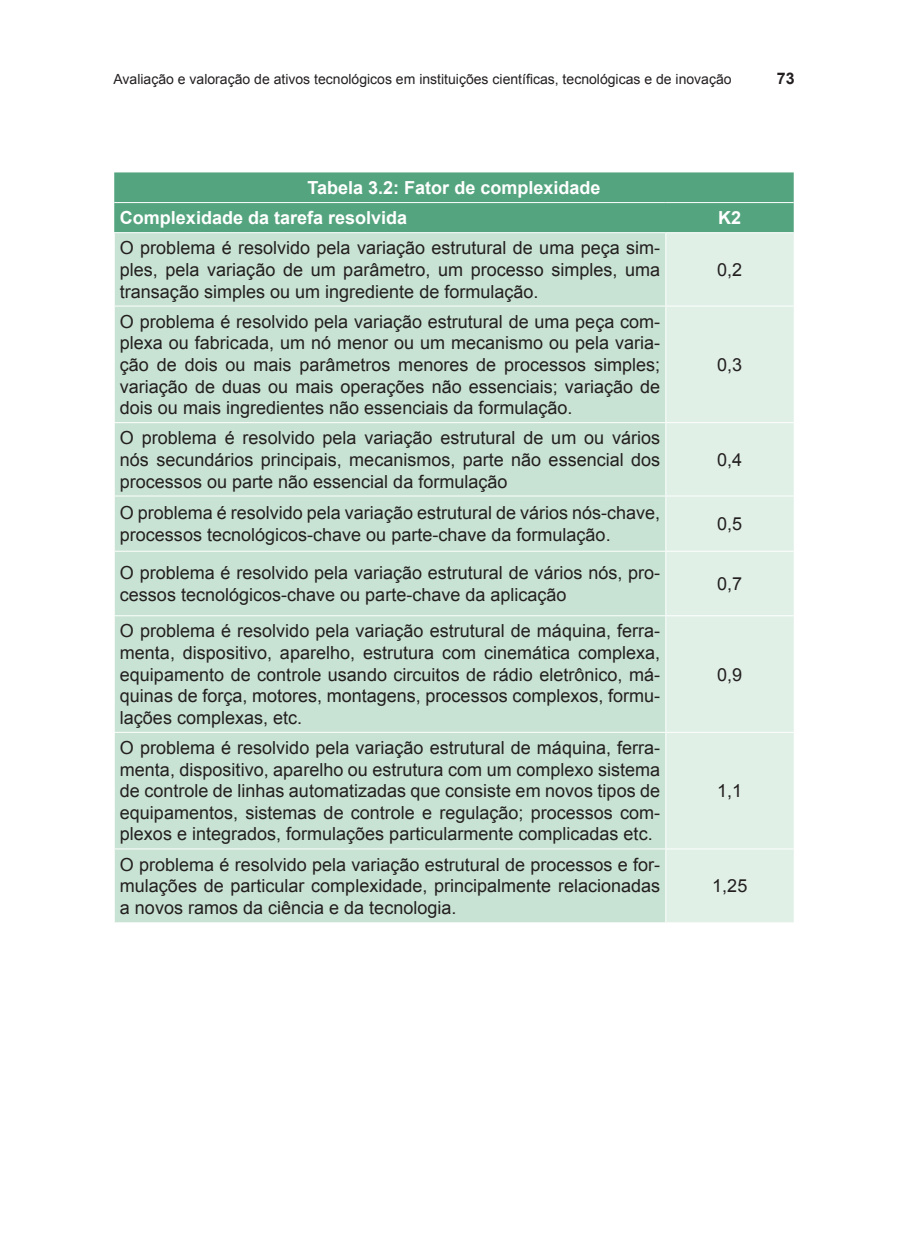
<style>
.page{position:relative;width:908px;height:1248px;background:#fff}
.page>*{position:absolute;margin:0;border:0;box-sizing:border-box;transform-origin:0 0}
.t1{font:18px/21.6px "Arial";color:#231f20;text-align:justify}
.t2{font:700 18px/30.2px "Arial";color:#fff}
.t3{font:700 16px "Arial";color:#231f20}
.t4{font:14px "Arial";color:#231f20}
</style>
<div class="page">
<div style="left:114px;top:172px;width:679px;height:60px;background:#54a57f"></div>
<div style="left:115px;top:233px;width:550px;height:689px;background:#c8e3d3"></div>
<div style="left:666px;top:233px;width:127px;height:689px;background:#e0f0e7"></div>
<hr style="left:114px;top:305px;width:551px;height:1px;background:#fff">
<hr style="left:665px;top:305px;width:128px;height:1px;background:#fff">
<hr style="left:114px;top:422px;width:551px;height:1px;background:#fff">
<hr style="left:665px;top:422px;width:128px;height:1px;background:#fff">
<hr style="left:114px;top:495px;width:551px;height:1px;background:#fff">
<hr style="left:665px;top:495px;width:128px;height:1px;background:#fff">
<hr style="left:114px;top:550px;width:551px;height:1px;background:#fff">
<hr style="left:665px;top:550px;width:128px;height:1px;background:#fff">
<hr style="left:114px;top:615px;width:551px;height:1px;background:#fff">
<hr style="left:665px;top:615px;width:128px;height:1px;background:#fff">
<hr style="left:114px;top:731px;width:551px;height:1px;background:#fff">
<hr style="left:665px;top:731px;width:128px;height:1px;background:#fff">
<hr style="left:114px;top:848px;width:551px;height:1px;background:#fff">
<hr style="left:665px;top:848px;width:128px;height:1px;background:#fff">
<hr style="left:114px;top:202px;width:551px;height:1px;background:#fff">
<hr style="left:665px;top:202px;width:128px;height:1px;background:#fff">
<p class="t4" style="left:113px;top:69px;width:619px">Avaliação e valoração de ativos tecnológicos em instituições científicas, tecnológicas e de inovação</p>
<p class="t3" style="left:776px;top:67px;width:19px">73</p>
<p class="t2" style="left:120px;top:173px;width:482px;text-indent:187px">Tabela 3.2: Fator de complexidade<br>Complexidade da tarefa resolvida</p>
<p class="t1" style="left:120px;top:237px;width:541px">O problema é resolvido pela variação estrutural de uma peça sim‑ ples, pela variação de um parâmetro, um processo simples, uma transação simples ou um ingrediente de formulação.</p>
<p class="t1" style="left:120px;top:311px;width:541px">O problema é resolvido pela variação estrutural de uma peça com‑ plexa ou fabricada, um nó menor ou um mecanismo ou pela varia‑ ção de dois ou mais parâmetros menores de processos simples; variação de duas ou mais operações não essenciais; variação de dois ou mais ingredientes não essenciais da formulação.</p>
<p class="t1" style="left:120px;top:427px;width:541px">O problema é resolvido pela variação estrutural de um ou vários nós secundários principais, mecanismos, parte não essencial dos processos ou parte não essencial da formulação</p>
<p class="t2" style="left:718px;top:203px;width:25px">K2</p>
<p class="t1" style="left:717px;top:259px;width:27px">0,2</p>
<p class="t1" style="left:717px;top:354px;width:27px">0,3</p>
<p class="t1" style="left:717px;top:449px;width:27px">0,4</p>
<p class="t1" style="left:120px;top:502px;width:541px">O problema é resolvido pela variação estrutural de vários nós‑chave, processos tecnológicos‑chave ou parte‑chave da formulação.</p>
<p class="t1" style="left:717px;top:513px;width:27px">0,5</p>
<p class="t1" style="left:120px;top:562px;width:541px">O problema é resolvido pela variação estrutural de vários nós, pro‑ cessos tecnológicos‑chave ou parte‑chave da aplicação</p>
<p class="t1" style="left:717px;top:573px;width:27px">0,7</p>
<p class="t1" style="left:120px;top:620px;width:541px">O problema é resolvido pela variação estrutural de máquina, ferra‑ menta, dispositivo, aparelho, estrutura com cinemática complexa, equipamento de controle usando circuitos de rádio eletrônico, má‑ quinas de força, motores, montagens, processos complexos, formu‑ lações complexas, etc.</p>
<p class="t1" style="left:717px;top:663px;width:27px">0,9</p>
<p class="t1" style="left:120px;top:737px;width:541px">O problema é resolvido pela variação estrutural de máquina, ferra‑ menta, dispositivo, aparelho ou estrutura com um complexo sistema de controle de linhas automatizadas que consiste em novos tipos de equipamentos, sistemas de controle e regulação; processos com‑ plexos e integrados, formulações particularmente complicadas etc.</p>
<p class="t1" style="left:120px;top:853px;width:541px">O problema é resolvido pela variação estrutural de processos e for‑ mulações de particular complexidade, principalmente relacionadas a novos ramos da ciência e da tecnologia.</p>
<p class="t1" style="left:717px;top:780px;width:27px">1,1</p>
<p class="t1" style="left:712px;top:875px;width:37px">1,25</p>
</div>
